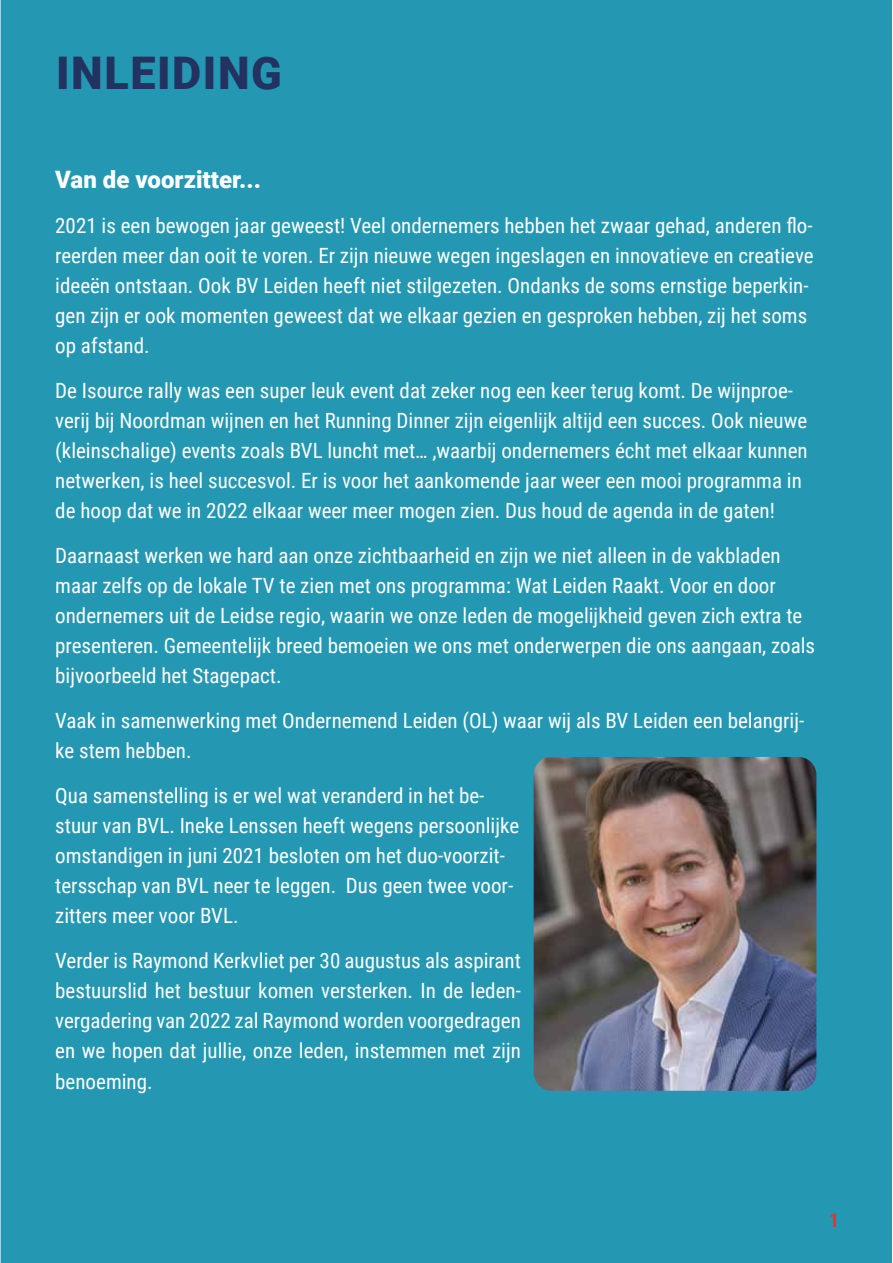
<style>
.page{position:relative;width:893px;height:1263px;background:#fff}
.page>*{position:absolute;margin:0;border:0;box-sizing:border-box;transform-origin:0 0}
.t1{font:900 45px "Roboto";letter-spacing:.035em;color:#223361}
.t2{font:900 24px "Roboto";color:#fff}
.t3{font:21px/30px "Roboto Condensed";color:#fff}
.t4{font:700 19.5px "Roboto Condensed";color:#e7332a}
</style>
<div class="page">
<div style="left:0;top:0;width:9px;height:1263px;background:#9ed6e1"></div>
<div style="left:1px;top:0;width:891px;height:1263px;background:#2498b2"></div>
<img style="left:534px;top:757px;width:282px;height:334px">
<h1 class="t1" style="left:56px;top:42px;width:227px">INLEIDING</h1>
<p class="t2" style="left:55px;top:163px;width:207px">Van de voorzitter...</p>
<p class="t3" style="left:55px;top:210px;width:760px">2021 is een bewogen jaar geweest! Veel ondernemers hebben het zwaar gehad, anderen flo&shy;reerden meer dan ooit te voren. Er zijn nieuwe wegen ingeslagen en innovatieve en creatieve ideeën ontstaan. Ook BV Leiden heeft niet stilgezeten. Ondanks de soms ernstige beperkin&shy;gen zijn er ook momenten geweest dat we elkaar gezien en gesproken hebben, zij het soms op afstand.</p>
<p class="t3" style="left:55px;top:375px;width:754px">De Isource rally was een super leuk event dat zeker nog een keer terug komt. De wijnproe&shy;verij bij Noordman wijnen en het Running Dinner zijn eigenlijk altijd een succes. Ook nieuwe (kleinschalige) events zoals BVL luncht met… ,waarbij ondernemers écht met elkaar kunnen netwerken, is heel succesvol. Er is voor het aankomende jaar weer een mooi programma in de hoop dat we in 2022 elkaar weer meer mogen zien. Dus houd de agenda in de gaten!</p>
<p class="t3" style="left:55px;top:540px;width:761px">Daarnaast werken we hard aan onze zichtbaarheid en zijn we niet alleen in de vakbladen maar zelfs op de lokale TV te zien met ons programma: Wat Leiden Raakt. Voor en door ondernemers uit de Leidse regio, waarin we onze leden de mogelijkheid geven zich extra te presenteren. Gemeentelijk breed bemoeien we ons met onderwerpen die ons aangaan, zoals bijvoorbeeld het Stagepact.</p>
<p class="t3" style="left:55px;top:705px;width:751px">Vaak in samenwerking met Ondernemend Leiden (OL) waar wij als BV Leiden een belangrij&shy;ke stem hebben.</p>
<p class="t3" style="left:55px;top:780px;width:465px">Qua samenstelling is er wel wat veranderd in het be&shy;stuur van BVL. Ineke Lenssen heeft wegens persoonlijke omstandigen in juni 2021 besloten om het duo-voorzit&shy;tersschap van BVL neer te leggen. Dus geen twee voor&shy;zitters meer voor BVL.</p>
<p class="t3" style="left:55px;top:945px;width:467px;text-align:justify">Verder is Raymond Kerkvliet per 30 augustus als aspirant bestuurslid het bestuur komen versterken. In de leden&shy;vergadering van 2022 zal Raymond worden voorgedragen en we hopen dat jullie, onze leden, instemmen met zijn benoeming.</p>
<p class="t4" style="left:829px;top:1206px;width:11px">1</p>
</div>
